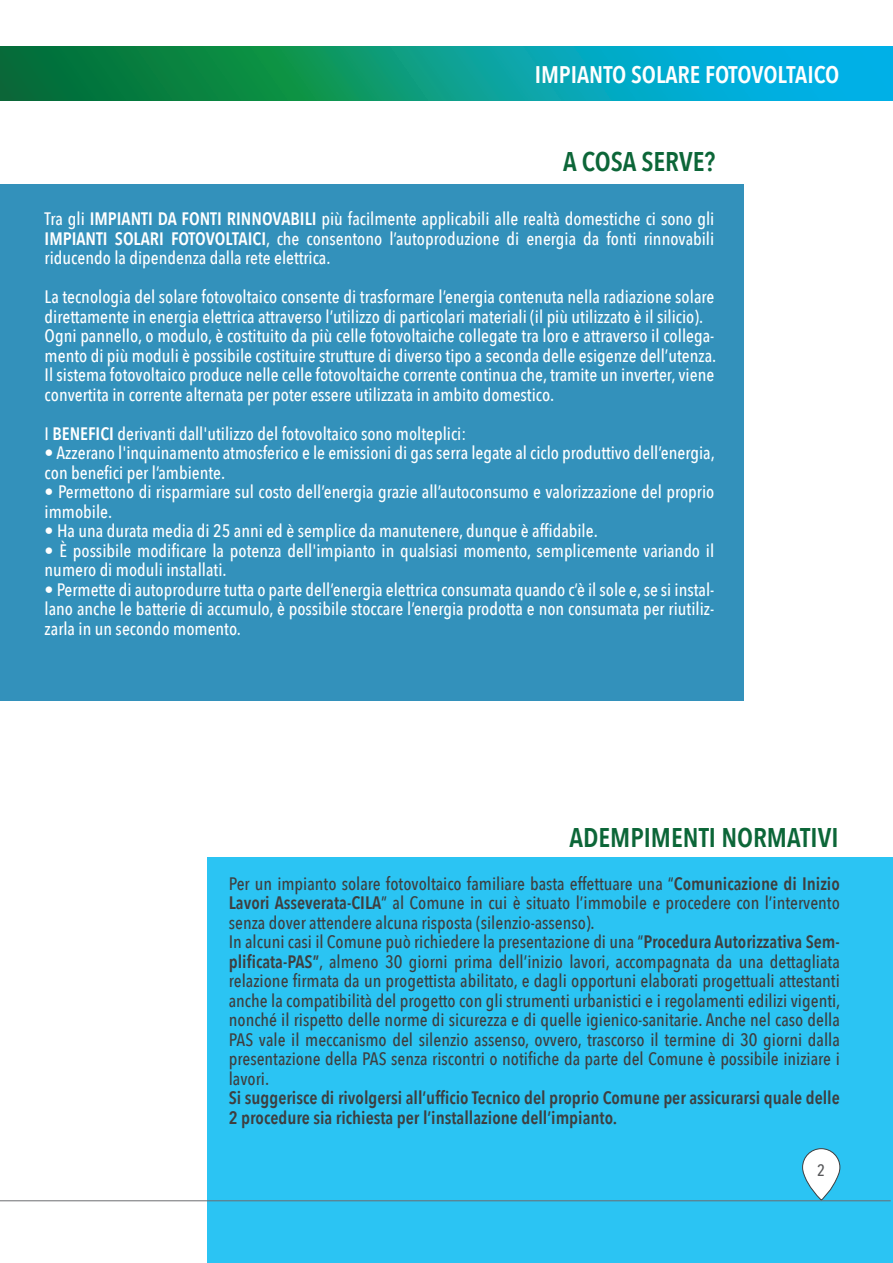
<style>
.page{position:relative;width:893px;height:1263px;background:#fff}
.page>*{position:absolute;margin:0;border:0;box-sizing:border-box;transform-origin:0 0}
.t1{font:600 27px "Avenir Next Condensed";color:#0c6638}
.t2{font:600 24px "Avenir Next Condensed";color:#fff}
.t3{font:500 18px/19.5px "Avenir Next Condensed";color:#fff}
.t4{font:500 18px/19.5px "Avenir Next Condensed";color:#3e3e3f}
.t5{font:600 18px/19.5px "Avenir Next Condensed";color:#3e3e3f}
.t6{font:500 16.5px "Avenir Next Condensed";color:#57585a}
.s1{font-weight:600}
</style>
<div class="page">
<div style="left:0;top:184px;width:743px;height:517px;background:#3391bb"></div>
<svg style="left:0;top:46px;width:893px;height:54px;background:#06998c"></svg>
<div style="left:208px;top:858px;width:685px;height:405px;background:#2bc4f3"></div>
<svg style="left:802px;top:1148px;width:39px;height:54px"></svg>
<hr style="left:0;top:1200px;width:891px;height:1px;background:#6c6d70">
<h2 class="t2" style="left:535px;top:54px;width:306px">IMPIANTO SOLARE FOTOVOLTAICO</h2>
<h1 class="t1" style="left:563px;top:138px;width:154px">A COSA SERVE?</h1>
<p class="t3" style="left:45px;top:209px;width:671px;text-align:justify">Tra gli <span class="s1">IMPIANTI DA FONTI RINNOVABILI</span> più facilmente applicabili alle realtà domestiche ci sono gli <span class="s1">IMPIANTI SOLARI FOTOVOLTAICI</span>, che consentono l’autoproduzione di energia da fonti rinnovabili riducendo la dipendenza dalla rete elettrica.</p>
<p class="t3" style="left:45px;top:287px;width:673px">La tecnologia del solare fotovoltaico consente di trasformare l’energia contenuta nella radiazione solare direttamente in energia elettrica attraverso l’utilizzo di particolari materiali (il più utilizzato è il silicio).<br>Ogni pannello, o modulo, è costituito da più celle fotovoltaiche collegate tra loro e attraverso il collega&shy;mento di più moduli è possibile costituire strutture di diverso tipo a seconda delle esigenze dell’utenza.<br>Il sistema fotovoltaico produce nelle celle fotovoltaiche corrente continua che, tramite un inverter, viene convertita in corrente alternata per poter essere utilizzata in ambito domestico.</p>
<p class="t3" style="left:45px;top:423px;width:423px">I <span class="s1">BENEFICI</span> derivanti dall'utilizzo del fotovoltaico sono molteplici:</p>
<p class="t3" style="left:45px;top:443px;width:672px">• Azzerano l'inquinamento atmosferico e le emissioni di gas serra legate al ciclo produttivo dell’energia, con benefici per l’ambiente.</p>
<p class="t3" style="left:45px;top:482px;width:671px">• Permettono di risparmiare sul costo dell’energia grazie all’autoconsumo e valorizzazione del proprio immobile.</p>
<p class="t3" style="left:45px;top:521px;width:555px">• Ha una durata media di 25 anni ed è semplice da manutenere, dunque è affidabile.</p>
<p class="t3" style="left:45px;top:540px;width:671px">• È possibile modificare la potenza dell'impianto in qualsiasi momento, semplicemente variando il numero di moduli installati.</p>
<p class="t3" style="left:45px;top:579px;width:671px;text-align:justify">• Permette di autoprodurre tutta o parte dell’energia elettrica consumata quando c’è il sole e, se si instal&shy;lano anche le batterie di accumulo, è possibile stoccare l’energia prodotta e non consumata per riutiliz&shy;zarla in un secondo momento.</p>
<h1 class="t1" style="left:569px;top:814px;width:270px">ADEMPIMENTI NORMATIVI</h1>
<p class="t4" style="left:229px;top:873px;width:613px">Per un impianto solare fotovoltaico familiare basta effettuare una “<span class="s1">Comunicazione di Inizio Lavori Asseverata-CILA</span>” al Comune in cui è situato l’immobile e procedere con l’intervento senza dover attendere alcuna risposta (silenzio-assenso).<br>In alcuni casi il Comune può richiedere la presentazione di una “<span class="s1">Procedura Autorizzativa Sem&shy;plificata-PAS”</span>, almeno 30 giorni prima dell’inizio lavori, accompagnata da una dettagliata relazione firmata da un progettista abilitato, e dagli opportuni elaborati progettuali attestanti anche la compatibilità del progetto con gli strumenti urbanistici e i regolamenti edilizi vigenti, nonché il rispetto delle norme di sicurezza e di quelle igienico-sanitarie. Anche nel caso della PAS vale il meccanismo del silenzio assenso, ovvero, trascorso il termine di 30 giorni dalla presentazione della PAS senza riscontri o notifiche da parte del Comune è possibile iniziare i lavori.</p>
<p class="t5" style="left:229px;top:1087px;width:613px">Si suggerisce di rivolgersi all’ufficio Tecnico del proprio Comune per assicurarsi quale delle<br>2 procedure sia richiesta per l’installazione dell’impianto.</p>
<p class="t6" style="left:817px;top:1160px;width:9px">2</p>
</div>
